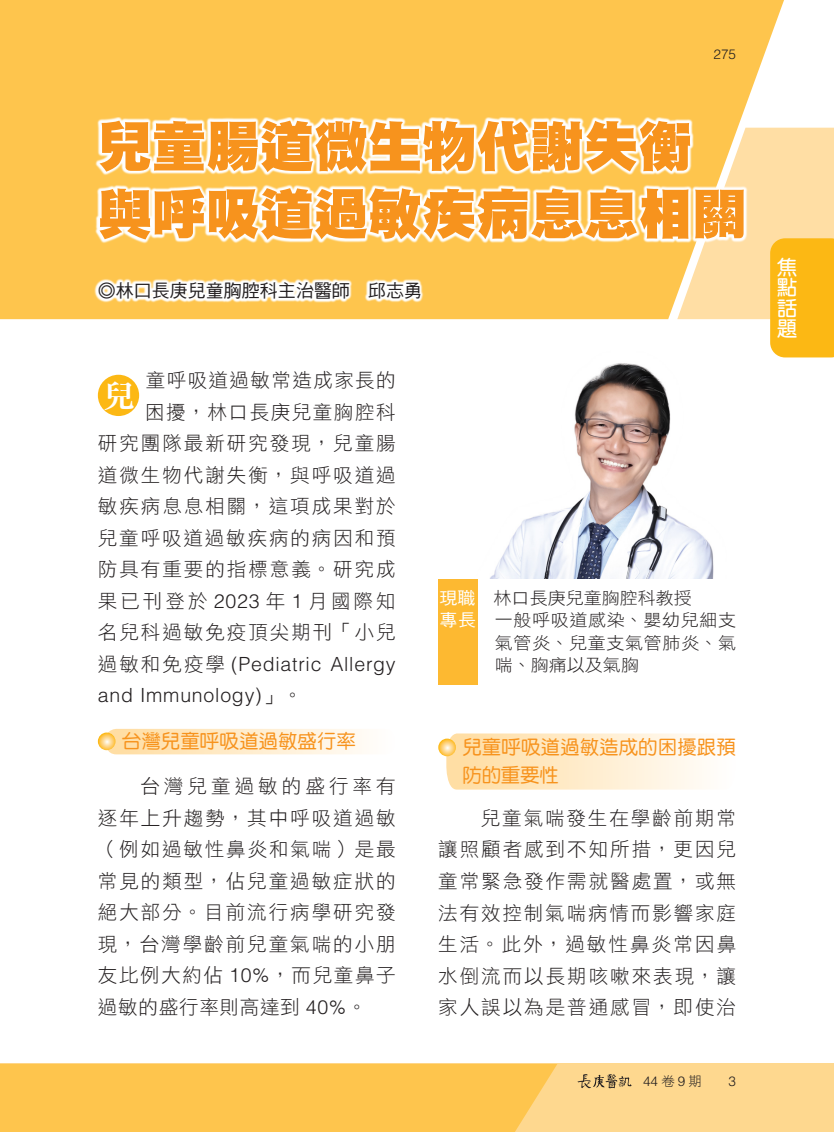
<style>
.page{position:relative;width:834px;height:1132px;background:#fff}
.page>*{position:absolute;margin:0;border:0;box-sizing:border-box;transform-origin:0 0}
.t1{font:54px/67.5px "DF Hei Std W12";color:#f7931d}
.t2{font:31.5px "DF Ming Std W9";color:#fff}
.t3{font:700 20.25px/20.2px "AR Yuan B5";color:#fff;text-align:justify}
.t4{font:19.5px/31.5px "DF Hei Std W3";letter-spacing:.1em;color:#231f20;text-align:justify}
.t5{font:300 19.5px/31.5px "Helvetica LT Std";letter-spacing:.04em;color:#231f20}
.t6{font:19.5px/27.9px "DF Yuan Std W5";color:#f7931d}
.t7{font:18px "DF Hei Std W5";color:#231f20}
.t8{font:17.1px "DF Hei Std W3";letter-spacing:.035em;color:#231f20;scale:1.05 1}
.t9{font:17.1px "DF Hei Std W3";color:#231f20;scale:1.05 1}
.t10{font:300 13.5px "Helvetica LT Std";color:#231f20}
.s1{font-family:"Helvetica LT Std";font-weight:300}
.s2{font-family:"DF Hei Std W3";font-weight:400}
.s3{font-family:"DF Hei Std W5";color:#fff}
</style>
<div class="page">
<div style="left:0;top:0;width:784px;height:319px;background:#fec54d"></div>
<div style="left:0;top:1063px;width:833px;height:68px;background:#fed88f"></div>
<div style="left:0;top:1064px;width:557px;height:67px;background:#fec54d"></div>
<div style="left:98px;top:374px;width:41px;height:42px;background:#fcb814;border-radius:50%"></div>
<div style="left:106px;top:728px;width:289px;height:26px;background:linear-gradient(to right,#ffdc9f,#fffefe);border-radius:10px"></div>
<svg style="left:98px;top:732px;width:17px;height:18px"></svg>
<svg style="left:446px;top:733px;width:258px;height:56px;background:#feebca"></svg>
<svg style="left:438px;top:738px;width:18px;height:18px"></svg>
<div style="left:438px;top:578px;width:40px;height:106px;background:#fdb931"></div>
<img style="left:490px;top:363px;width:224px;height:215px">
<svg style="left:95px;top:117px;width:653px;height:185px"></svg>
<svg style="left:577px;top:1074px;width:54px;height:13px"></svg>
<svg style="left:677px;top:128px;width:156px;height:229px"></svg>
<p class="t10" style="left:713px;top:46px;width:24px">275</p>
<h1 class="t1" style="left:98px;top:111px;width:649px">兒童腸道微生物代謝失衡與呼吸道過敏疾病息息相關</h1>
<p class="t7" style="left:98px;top:280px;width:326px">◎林口長庚兒童胸腔科主治醫師　邱志勇</p>
<p class="t4" style="left:98px;top:364px;width:299px;text-align:right">童呼吸道過敏常造成家長的<br>困擾，林口長庚兒童胸腔科<br>研究團隊最新研究發現，兒童腸道微生物代謝失衡，與呼吸道過敏疾病息息相關，這項成果對於兒童呼吸道過敏疾病的病因和預防具有重要的指標意義。研究成果已刊登於 <span class="s1">2023</span> 年 <span class="s1">1</span> 月國際知名兒科過敏免疫頂尖期刊「小兒</p>
<p class="t5" style="left:98px;top:647px;width:299px"><span class="s2">過敏和免疫學</span> (Pediatric Allergy and Immunology)<span class="s2">」。</span></p>
<p class="t6" style="left:122px;top:726px;width:235px">台灣兒童呼吸道過敏盛行率</p>
<p class="t4" style="left:98px;top:770px;width:299px;text-indent:43px">台灣兒童過敏的盛行率有逐年上升趨勢，其中呼吸道過敏（例如過敏性鼻炎和氣喘）是最常見的類型，佔兒童過敏症狀的絕大部分。目前流行病學研究發現，台灣學齡前兒童氣喘的小朋友比例大約佔 <span class="s1">10%</span>，而兒童鼻子過敏的盛行率則高達到 <span class="s1">40%</span>。</p>
<h2 class="t2" style="left:103px;top:378px;width:33px">兒</h2>
<p class="t9" style="left:439px;top:588px;width:241px"><span class="s3">現職</span>　林口長庚兒童胸腔科教授</p>
<p class="t8" style="left:439px;top:610px;width:284px"><span class="s3">專長</span>　一般呼吸道感染、嬰幼兒細支</p>
<p class="t8" style="left:495px;top:633px;width:231px">氣管炎、兒童支氣管肺炎、氣</p>
<p class="t8" style="left:495px;top:655px;width:139px">喘、胸痛以及氣胸</p>
<p class="t6" style="left:462px;top:733px;width:275px">兒童呼吸道過敏造成的困擾跟預防的重要性</p>
<p class="t4" style="left:438px;top:801px;width:299px;text-indent:43px">兒童氣喘發生在學齡前期常讓照顧者感到不知所措，更因兒童常緊急發作需就醫處置，或無法有效控制氣喘病情而影響家庭生活。此外，過敏性鼻炎常因鼻水倒流而以長期咳嗽來表現，讓家人誤以為是普通感冒，即使治</p>
<p class="t10" style="left:643px;top:1072px;width:60px">44<span class="s2">卷</span>9<span class="s2">期</span></p>
<p class="t10" style="left:728px;top:1072px;width:9px">3</p>
<p class="t3" style="left:776px;top:257px;width:21px">焦點話題</p>
</div>
